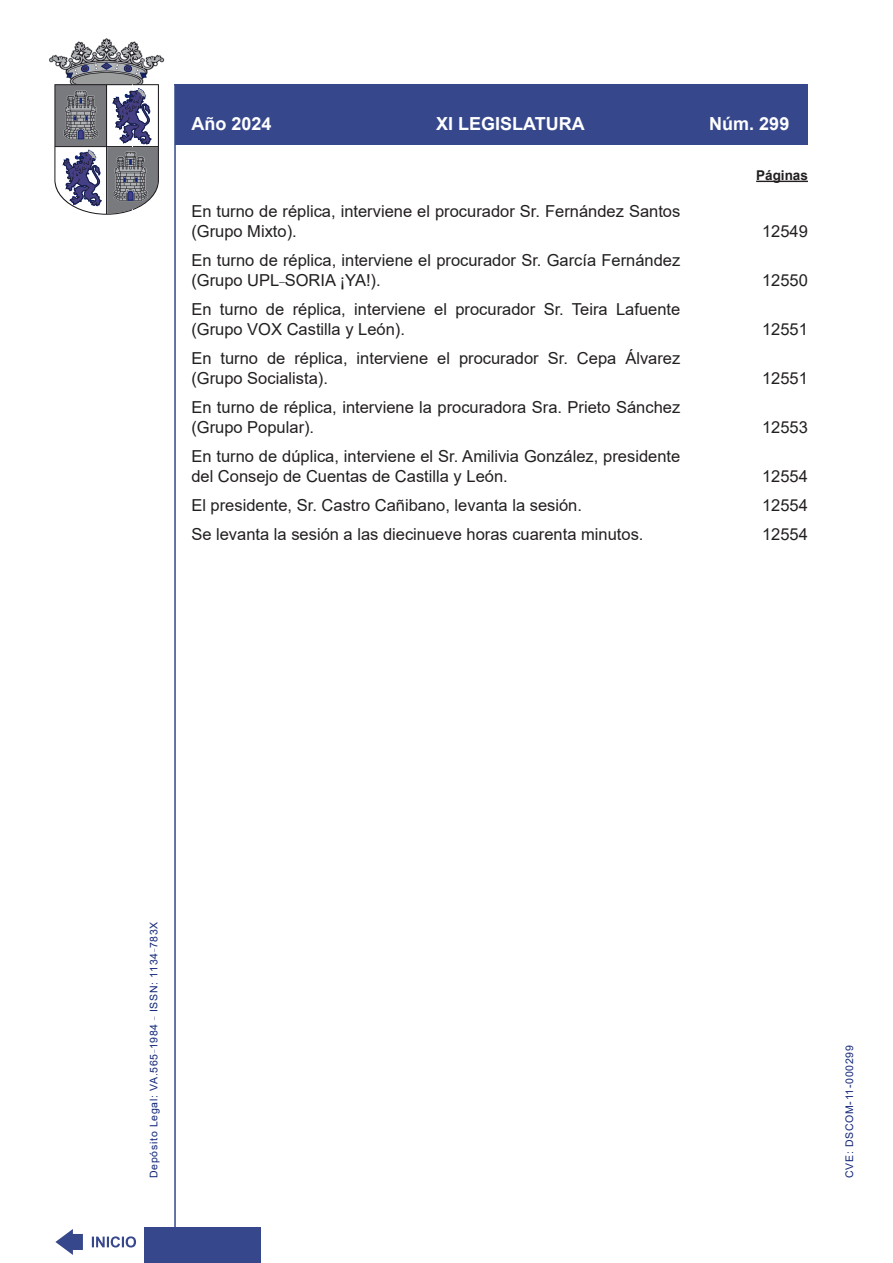
<style>
.page{position:relative;width:893px;height:1263px;background:#fff}
.page>*{position:absolute;margin:0;border:0;box-sizing:border-box;transform-origin:0 0}
.t1{font:700 18px "Arial";color:#fff}
.Sumario{font:16.5px/20.2px "Arial";color:#231f20}
.Paginas{font:700 13.5px "Arial";color:#231f20}
.t2{font:10.5px "Arial";letter-spacing:.065em;color:#122678}
</style>
<div class="page">
<hr style="left:174px;top:84px;width:2px;height:1179px;background:#36478c">
<div style="left:144px;top:1227px;width:117px;height:36px;background:#36478c"></div>
<hr style="left:174px;top:84px;width:634px;height:1px;background:#36478c">
<svg style="left:92px;top:1236px;width:44px;height:11px"></svg>
<svg style="left:55px;top:1229px;width:28px;height:26px"></svg>
<div style="left:175px;top:85px;width:633px;height:60px;background:#36478c"></div>
<svg style="left:49px;top:38px;width:115px;height:177px"></svg>
<hr style="left:756px;top:181px;width:52px;height:1px;background:#231f20">
<p class="t1" style="left:191px;top:111px;width:82px">Año 2024</p>
<p class="t1" style="left:436px;top:111px;width:150px">XI LEGISLATURA</p>
<p class="t1" style="left:709px;top:111px;width:82px">Núm. 299</p>
<p class="Sumario" style="left:191px;top:201px;width:490px">En turno de réplica, interviene el procurador Sr. Fernández Santos (Grupo Mixto).</p>
<p class="Sumario" style="left:191px;top:250px;width:490px">En turno de réplica, interviene el procurador Sr. García Fernández (Grupo UPL<sup>_</sup>SORIA ¡YA!).</p>
<p class="Sumario" style="left:191px;top:299px;width:490px">En turno de réplica, interviene el procurador Sr. Teira Lafuente (Grupo VOX Castilla y León).</p>
<p class="Sumario" style="left:191px;top:348px;width:490px">En turno de réplica, interviene el procurador Sr. Cepa Álvarez (Grupo Socialista).</p>
<p class="Sumario" style="left:191px;top:397px;width:490px">En turno de réplica, interviene la procuradora Sra. Prieto Sánchez (Grupo Popular).</p>
<p class="Sumario" style="left:191px;top:446px;width:490px">En turno de dúplica, interviene el Sr. Amilivia González, presidente del Consejo de Cuentas de Castilla y León.</p>
<p class="Paginas" style="left:756px;top:166px;width:53px">Páginas</p>
<p class="Sumario" style="left:762px;top:221px;width:47px">12549</p>
<p class="Sumario" style="left:762px;top:270px;width:47px">12550</p>
<p class="Sumario" style="left:762px;top:319px;width:47px">12551</p>
<p class="Sumario" style="left:762px;top:368px;width:47px">12551</p>
<p class="Sumario" style="left:762px;top:417px;width:47px">12553</p>
<p class="Sumario" style="left:762px;top:466px;width:47px">12554</p>
<p class="Sumario" style="left:191px;top:495px;width:392px">El presidente, Sr. Castro Cañibano, levanta la sesión.</p>
<p class="Sumario" style="left:762px;top:495px;width:47px">12554</p>
<p class="Sumario" style="left:191px;top:524px;width:454px">Se levanta la sesión a las diecinueve horas cuarenta minutos.</p>
<p class="Sumario" style="left:762px;top:524px;width:47px">12554</p>
<p class="t2" style="left:146px;top:1178px;width:258px;rotate:-90deg">Depósito Legal: VA.565<sup>_</sup>1984 <sup>_</sup> ISSN: 1134<sup>_</sup>783X</p>
<p class="t2" style="left:842px;top:1178px;width:134px;rotate:-90deg">CVE: DSCOM-11-000299</p>
</div>
